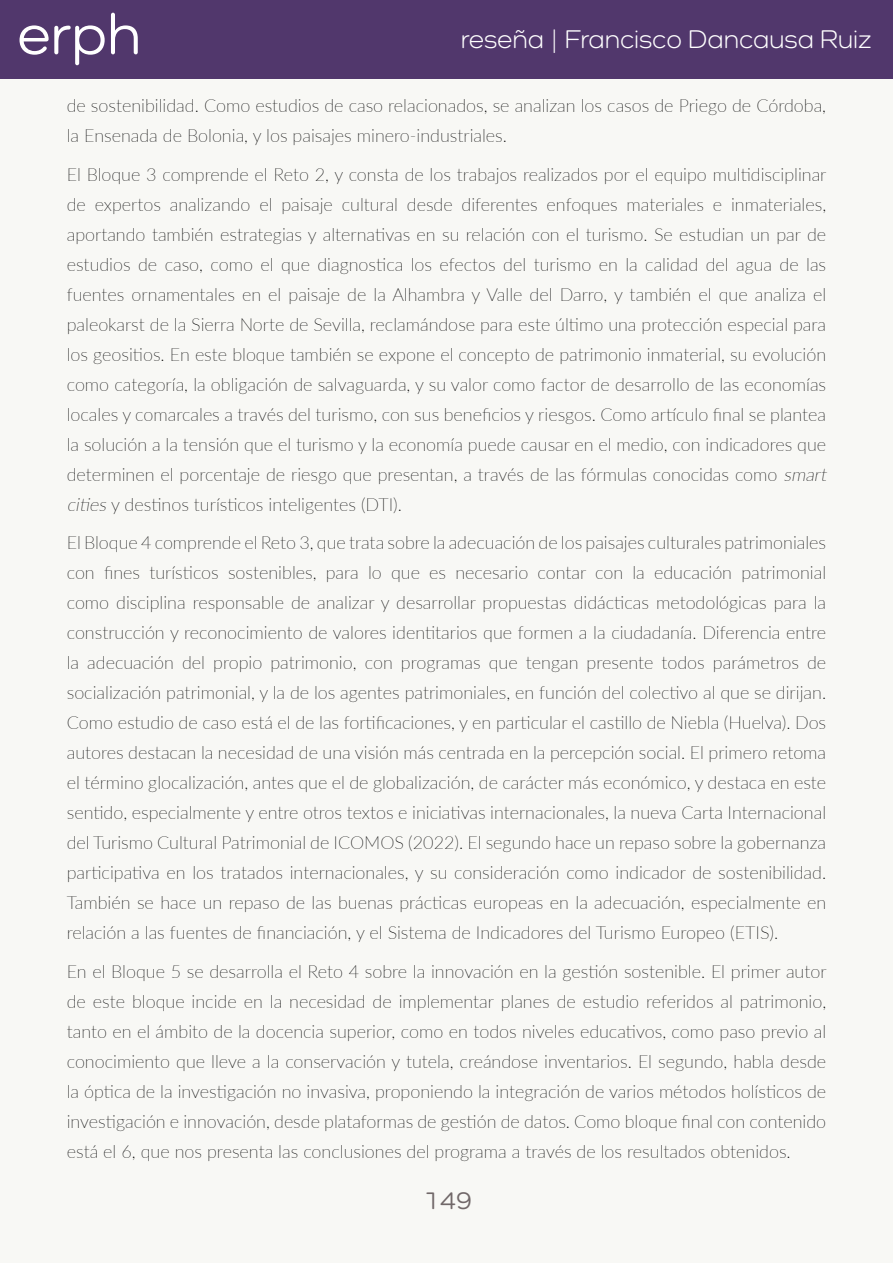
<style>
.page{position:relative;width:893px;height:1263px;background:#f8f8f5}
.page>*{position:absolute;margin:0;border:0;box-sizing:border-box;transform-origin:0 0}
.t1{font:500 58.5px "Como";color:#fff}
.t2{font:26.4px "Como";color:#fff}
.t3{font:500 25.5px "Como";color:#716869}
.t4{font:100 18px/30px "Lato";color:#000}
.s1{font-style:italic}
</style>
<div class="page">
<div style="left:0;top:0;width:893px;height:79px;background:#51376c"></div>
<h1 class="t1" style="left:17px;top:-1px;width:125px">erph</h1>
<p class="t4" style="left:67px;top:90px;width:761px">de sostenibilidad. Como estudios de caso relacionados, se analizan los casos de Priego de Córdoba, la Ensenada de Bolonia, y los paisajes minero-industriales.</p>
<p class="t4" style="left:67px;top:159px;width:765px">El Bloque 3 comprende el Reto 2, y consta de los trabajos realizados por el equipo multidisciplinar de expertos analizando el paisaje cultural desde diferentes enfoques materiales e inmateriales, aportando también estrategias y alternativas en su relación con el turismo. Se estudian un par de estudios de caso, como el que diagnostica los efectos del turismo en la calidad del agua de las fuentes ornamentales en el paisaje de la Alhambra y Valle del Darro, y también el que analiza el paleokarst de la Sierra Norte de Sevilla, reclamándose para este último una protección especial para los geositios. En este bloque también se expone el concepto de patrimonio inmaterial, su evolución como categoría, la obligación de salvaguarda, y su valor como factor de desarrollo de las economías locales y comarcales a través del turismo, con sus beneficios y riesgos. Como artículo final se plantea la solución a la tensión que el turismo y la economía puede causar en el medio, con indicadores que determinen el porcentaje de riesgo que presentan, a través de las fórmulas conocidas como <span class="s1">smart cities</span>y destinos turísticos inteligentes (DTI).</p>
<p class="t4" style="left:67px;top:527px;width:761px;text-align:justify">El Bloque 4 comprende el Reto 3, que trata sobre la adecuación de los paisajes culturales patrimoniales con fines turísticos sostenibles, para lo que es necesario contar con la educación patrimonial como disciplina responsable de analizar y desarrollar propuestas didácticas metodológicas para la construcción y reconocimiento de valores identitarios que formen a la ciudadanía. Diferencia entre la adecuación del propio patrimonio, con programas que tengan presente todos parámetros de socialización patrimonial, y la de los agentes patrimoniales, en función del colectivo al que se dirijan.<br>Como estudio de caso está el de las fortificaciones, y en particular el castillo de Niebla (Huelva). Dos autores destacan la necesidad de una visión más centrada en la percepción social. El primero retoma el término glocalización, antes que el de globalización, de carácter más económico, y destaca en este sentido, especialmente y entre otros textos e iniciativas internacionales, la nueva Carta Internacional del Turismo Cultural Patrimonial de ICOMOS (2022). El segundo hace un repaso sobre la gobernanza participativa en los tratados internacionales, y su consideración como indicador de sostenibilidad.<br>También se hace un repaso de las buenas prácticas europeas en la adecuación, especialmente en relación a las fuentes de financiación, y el Sistema de Indicadores del Turismo Europeo (ETIS).</p>
<p class="t4" style="left:67px;top:956px;width:761px;text-align:justify">En el Bloque 5 se desarrolla el Reto 4 sobre la innovación en la gestión sostenible. El primer autor de este bloque incide en la necesidad de implementar planes de estudio referidos al patrimonio, tanto en el ámbito de la docencia superior, como en todos niveles educativos, como paso previo al conocimiento que lleve a la conservación y tutela, creándose inventarios. El segundo, habla desde la óptica de la investigación no invasiva, proponiendo la integración de varios métodos holísticos de investigación e innovación, desde plataformas de gestión de datos. Como bloque final con contenido está el 6, que nos presenta las conclusiones del programa a través de los resultados obtenidos.</p>
<h2 class="t2" style="left:461px;top:24px;width:412px">reseña | Francisco Dancausa Ruiz</h2>
<h3 class="t3" style="left:423px;top:1185px;width:51px">149</h3>
</div>
